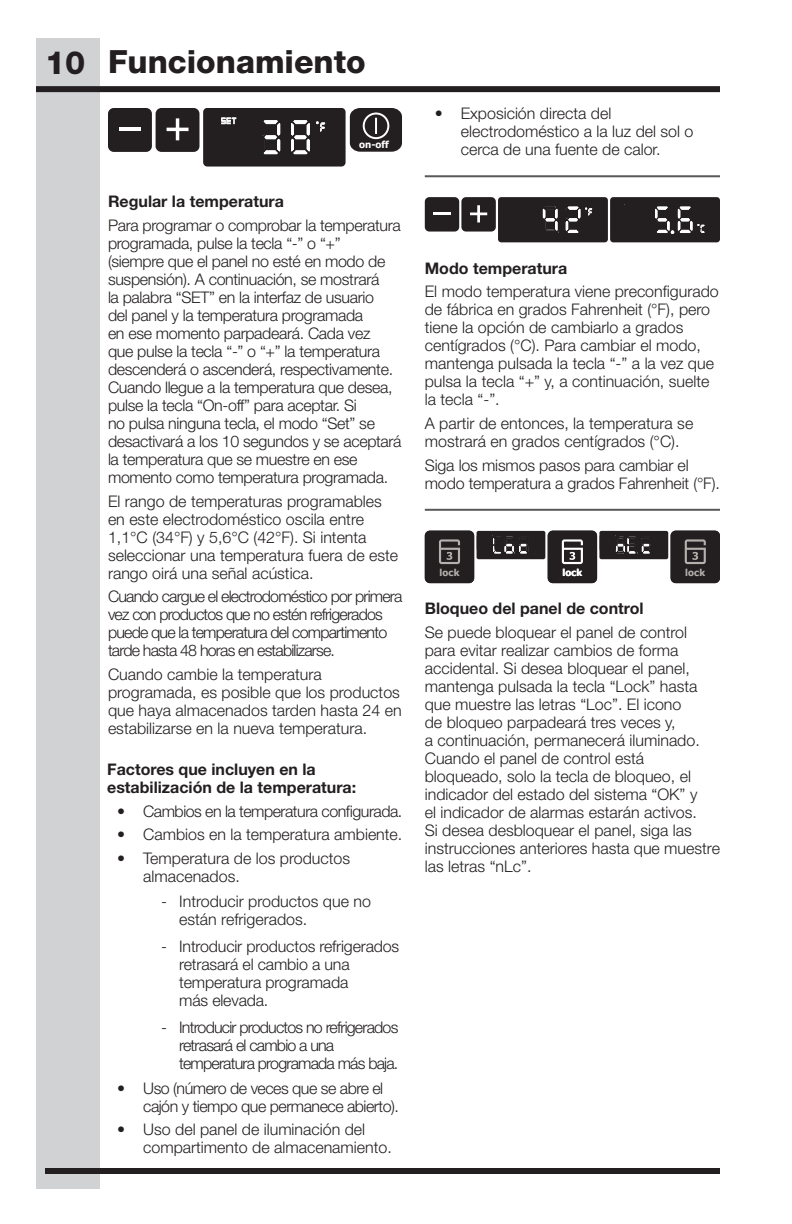
<style>
.page{position:relative;width:792px;height:1224px;background:#fff}
.page>*{position:absolute;margin:0;border:0;box-sizing:border-box;transform-origin:0 0}
.t1{font:800 32px "Helvetica Neue LT Std";color:#231f20}
.t2{font:300 16px/18px "Helvetica Neue LT Std";color:#231f20}
.t3{font:300 16px/18px "Helvetica Neue LT Std";letter-spacing:-.02em;color:#231f20}
.t4{font:300 16px/18px "Helvetica Neue LT Std";letter-spacing:-.05em;color:#231f20}
.t5{font:700 16px/18px "Helvetica Neue LT Std";color:#231f20}
.t6{font:300 16px/18px "Helvetica Neue LT Std";letter-spacing:-.03em;color:#231f20}
.t7{font:700 9.6px "Tahoma";letter-spacing:.005em;color:#fff}
.t8{font:700 9.6px "Tahoma";letter-spacing:.015em;color:#b5b0ad}
</style>
<div class="page">
<div style="left:36px;top:39px;width:63px;height:1150px;background:#d1d2d4"></div>
<div style="left:36px;top:86px;width:684px;height:6px;background:#231f20"></div>
<div style="left:45px;top:1168px;width:675px;height:6px;background:#231f20"></div>
<hr style="left:425px;top:509px;width:295px;height:2px;background:#231f20">
<svg style="left:425px;top:197px;width:71px;height:35px;background:#3d393a"></svg>
<div style="left:498px;top:197px;width:110px;height:45px;background:#231f20;border-radius:3px"></div>
<svg style="left:542px;top:206px;width:51px;height:27px"></svg>
<hr style="left:565px;top:209px;width:4px;height:10px;background:#231f20;border-radius:2px">
<hr style="left:577px;top:220px;width:4px;height:12px;background:#231f20;border-radius:2px">
<div style="left:610px;top:197px;width:110px;height:45px;background:#231f20;border-radius:3px"></div>
<svg style="left:624px;top:204px;width:81px;height:30px"></svg>
<hr style="left:667px;top:208px;width:4px;height:11px;background:#231f20;border-radius:2px">
<div style="left:653px;top:221px;width:5px;height:10px;background:#231f20;border-radius:3px"></div>
<div style="left:477px;top:531px;width:68px;height:28px;background:#231f20;border-radius:2px"></div>
<div style="left:599px;top:531px;width:69px;height:28px;background:#231f20;border-radius:2px"></div>
<svg style="left:671px;top:531px;width:49px;height:52px;background:#312d2d"></svg>
<svg style="left:425px;top:531px;width:113px;height:52px"></svg>
<svg style="left:548px;top:531px;width:113px;height:52px"></svg>
<svg style="left:108px;top:108px;width:91px;height:44px;background:#383435"></svg>
<hr style="left:119px;top:128px;width:22px;height:3px;background:#fff">
<svg style="left:350px;top:108px;width:52px;height:44px;background:#3d3a3b"></svg>
<div style="left:203px;top:108px;width:142px;height:59px;background:#231f20;border-radius:4px"></div>
<div style="left:220px;top:133px;width:17px;height:8px;border:1px solid #231f20;border-radius:4px"></div>
<svg style="left:221px;top:118px;width:104px;height:37px"></svg>
<div style="left:281px;top:149px;width:7px;height:9px;border:1px solid #231f20;border-radius:3px"></div>
<div style="left:315px;top:140px;width:12px;height:17px;background:#231f20;border-radius:4px"></div>
<div style="left:314px;top:139px;width:14px;height:19px;border:1px solid #231f20;border-radius:4px"></div>
<hr style="left:425px;top:175px;width:295px;height:2px;background:#231f20">
<h1 class="t1" style="left:45px;top:43px;width:42px">10</h1>
<h1 class="t1" style="left:108px;top:42px;width:259px">Funcionamiento</h1>
<p class="t7" style="left:359px;top:138px;width:31px">on-off</p>
<p class="t5" style="left:108px;top:192px;width:177px">Regular la temperatura</p>
<p class="t3" style="left:108px;top:216px;width:295px">Para programar o comprobar la temperatura programada, pulse la tecla “-” o “+”<br>(siempre que el panel no esté en modo de suspensión). A continuación, se mostrará<br>la palabra “SET” en la interfaz de usuario<br>del panel y la temperatura programada<br>en ese momento parpadeará. Cada vez<br>que pulse la tecla “-” o “+” la temperatura descenderá o ascenderá, respectivamente.<br>Cuando llegue a la temperatura que desea, pulse la tecla “On-off” para aceptar. Si<br>no pulsa ninguna tecla, el modo “Set” se desactivará a los 10 segundos y se aceptará la temperatura que se muestre en ese momento como temperatura programada.</p>
<p class="t2" style="left:108px;top:492px;width:292px">El rango de temperaturas programables en este electrodoméstico oscila entre 1,1°C (34°F) y 5,6°C (42°F). Si intenta seleccionar una temperatura fuera de este rango oirá una señal acústica.</p>
<p class="t4" style="left:108px;top:587px;width:296px">Cuando cargue el electrodoméstico por primera vez con productos que no estén refrigerados puede que la temperatura del compartimento tarde hasta 48 horas en estabilizarse.</p>
<p class="t2" style="left:108px;top:665px;width:295px">Cuando cambie la temperatura programada, es posible que los productos que haya almacenados tarden hasta 24 en estabilizarse en la nueva temperatura.</p>
<p class="t5" style="left:107px;top:760px;width:251px">Factores que incluyen en la estabilización de la temperatura:</p>
<p class="t6" style="left:117px;top:802px;width:287px">• Cambios en la temperatura configurada.</p>
<p class="t2" style="left:117px;top:825px;width:287px">• Cambios en la temperatura ambiente.</p>
<p class="t2" style="left:143px;top:849px;width:208px;text-indent:-26px">• Temperatura de los productos almacenados.</p>
<p class="t2" style="left:179px;top:892px;width:193px;text-indent:-18px">- Introducir productos que no están refrigerados.</p>
<p class="t2" style="left:179px;top:937px;width:222px;text-indent:-18px">- Introducir productos refrigerados retrasará el cambio a una temperatura programada<br>más elevada.</p>
<p class="t4" style="left:179px;top:1017px;width:221px;text-indent:-18px">- Introducir productos no refrigerados retrasará el cambio a una temperatura programada más baja.</p>
<p class="t6" style="left:143px;top:1079px;width:257px;text-indent:-26px">• Uso (número de veces que se abre el cajón y tiempo que permanece abierto).</p>
<p class="t2" style="left:143px;top:1120px;width:250px;text-indent:-26px">• Uso del panel de iluminación del compartimento de almacenamiento.</p>
<p class="t2" style="left:461px;top:104px;width:234px;text-indent:-26px">• Exposición directa del electrodoméstico a la luz del sol o cerca de una fuente de calor.</p>
<p class="t5" style="left:425px;top:259px;width:144px">Modo temperatura</p>
<p class="t2" style="left:425px;top:282px;width:296px">El modo temperatura viene preconfigurado de fábrica en grados Fahrenheit (°F), pero tiene la opción de cambiarlo a grados centígrados (°C). Para cambiar el modo, mantenga pulsada la tecla “-” a la vez que pulsa la tecla “+” y, a continuación, suelte la tecla “-”.</p>
<p class="t2" style="left:425px;top:414px;width:270px">A partir de entonces, la temperatura se mostrará en grados centígrados (°C).</p>
<p class="t2" style="left:425px;top:456px;width:297px">Siga los mismos pasos para cambiar el modo temperatura a grados Fahrenheit (°F).</p>
<p class="t8" style="left:439px;top:565px;width:21px">lock</p>
<p class="t7" style="left:562px;top:565px;width:21px">lock</p>
<p class="t8" style="left:685px;top:565px;width:21px">lock</p>
<p class="t5" style="left:425px;top:599px;width:220px">Bloqueo del panel de control</p>
<p class="t2" style="left:425px;top:623px;width:297px">Se puede bloquear el panel de control para evitar realizar cambios de forma accidental. Si desea bloquear el panel, mantenga pulsada la tecla “Lock” hasta que muestre las letras “Loc”. El icono<br>de bloqueo parpadeará tres veces y,<br>a continuación, permanecerá iluminado.<br>Cuando el panel de control está bloqueado, solo la tecla de bloqueo, el indicador del estado del sistema “OK” y<br>el indicador de alarmas estarán activos.<br>Si desea desbloquear el panel, siga las instrucciones anteriores hasta que muestre las letras “nLc”.</p>
</div>
